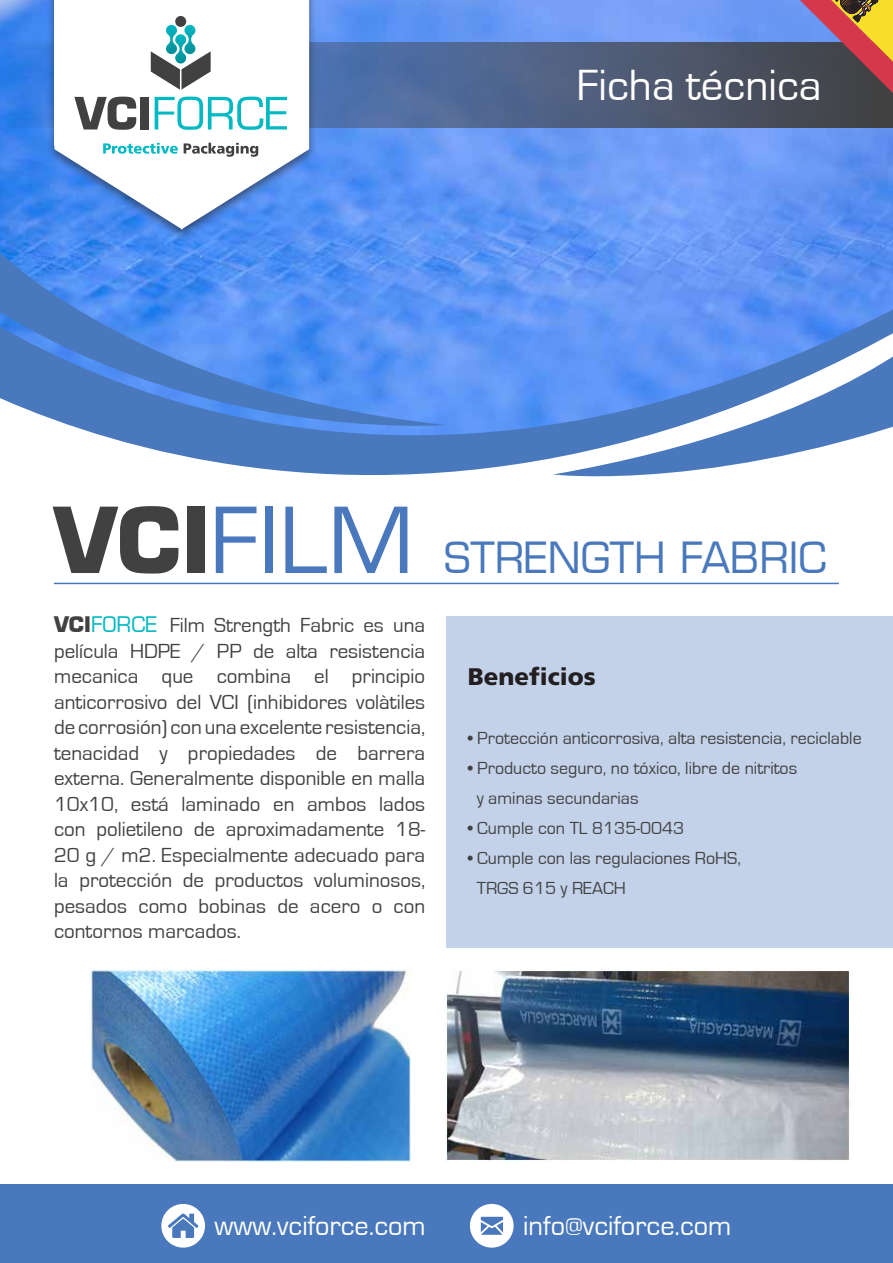
<style>
.page{position:relative;width:893px;height:1263px;background:#fff}
.page>*{position:absolute;margin:0;border:0;box-sizing:border-box;transform-origin:0 0}
.t1{font:45px "Eurostile";color:#fff}
.t2{font:42px "Eurostile LT";color:#4979bc}
.t3{font:28.35px "Eurostile";color:#fff}
.t4{font:800 24px "Articulate";color:#231f20}
.t5{font:21px/25.5px "Eurostile";color:#414142;text-align:justify}
.t6{font:18px/30px "Eurostile";color:#414142}
.s1{font-weight:700;font-size:88.5px;color:#414142}
.s2{font-size:88.5px}
.s3{font-family:"Eurostile LT";font-weight:700}
.s4{font-family:"Eurostile LT";color:#00b9c3}
</style>
<div class="page">
<img style="left:0;top:0;width:893px;height:251px">
<div style="left:446px;top:617px;width:447px;height:331px;background:#c3d2e8"></div>
<div style="left:0;top:1184px;width:893px;height:79px;background:#4979bc"></div>
<svg style="left:0;top:43px;width:893px;height:85px;background:#4a6188"></svg>
<svg style="left:161px;top:1204px;width:44px;height:43px"></svg>
<svg style="left:470px;top:1204px;width:44px;height:43px"></svg>
<div style="left:46px;top:0;width:271px;height:241px;background:#231f20;opacity:.55"></div>
<svg style="left:54px;top:0;width:255px;height:227px"></svg>
<div style="left:175px;top:16px;width:11px;height:11px;background:#414142;border-radius:50%"></div>
<svg style="left:151px;top:22px;width:60px;height:68px"></svg>
<svg style="left:103px;top:143px;width:75px;height:11px"></svg>
<svg style="left:184px;top:143px;width:74px;height:14px"></svg>
<svg style="left:74px;top:97px;width:62px;height:33px"></svg>
<div style="left:140px;top:97px;width:9px;height:32px;background:#414142"></div>
<svg style="left:155px;top:97px;width:132px;height:33px"></svg>
<svg style="left:0;top:227px;width:446px;height:24px;background:#4c8df2"></svg>
<svg style="left:0;top:251px;width:893px;height:366px"></svg>
<hr style="left:54px;top:583px;width:785px;height:1px;background:#4979bc">
<img style="left:90px;top:970px;width:320px;height:191px">
<img style="left:446px;top:970px;width:405px;height:191px">
<svg style="left:799px;top:0;width:94px;height:95px;background:#8a6155"></svg>
<h1 class="t1" style="left:577px;top:61px;width:247px">Ficha técnica</h1>
<h2 class="t2" style="left:54px;top:532px;width:774px"><span class="s1">VCI</span><span class="s2">FILM</span> STRENGTH FABRIC</h2>
<p class="t5" style="left:54px;top:613px;width:373px"><span class="s3">VCI</span><span class="s4">FORCE</span> Film Strength Fabric es una película HDPE / PP de alta resistencia mecanica que combina el principio anticorrosivo del VCI (inhibidores volàtiles de corrosión) con una excelente resistencia, tenacidad y propiedades de barrera externa. Generalmente disponible en malla 10x10, está laminado en ambos lados con polietileno de aproximadamente 18- 20 g / m2. Especialmente adecuado para la protección de productos voluminosos, pesados como bobinas de acero o con contornos marcados.</p>
<p class="t4" style="left:468px;top:662px;width:130px">Beneficios</p>
<p class="t6" style="left:468px;top:724px;width:395px">• Protección anticorrosiva, alta resistencia, reciclable</p>
<p class="t6" style="left:477px;top:754px;width:322px;text-indent:-9px">• Producto seguro, no tóxico, libre de nitritos y aminas secundarias</p>
<p class="t6" style="left:468px;top:814px;width:218px">• Cumple con TL 8135-0043</p>
<p class="t6" style="left:477px;top:844px;width:266px;text-indent:-9px">• Cumple con las regulaciones RoHS,<br>TRGS 615 y REACH</p>
<h3 class="t3" style="left:215px;top:1211px;width:213px">www.vciforce.com</h3>
<h3 class="t3" style="left:523px;top:1211px;width:210px">info@vciforce.com</h3>
</div>
